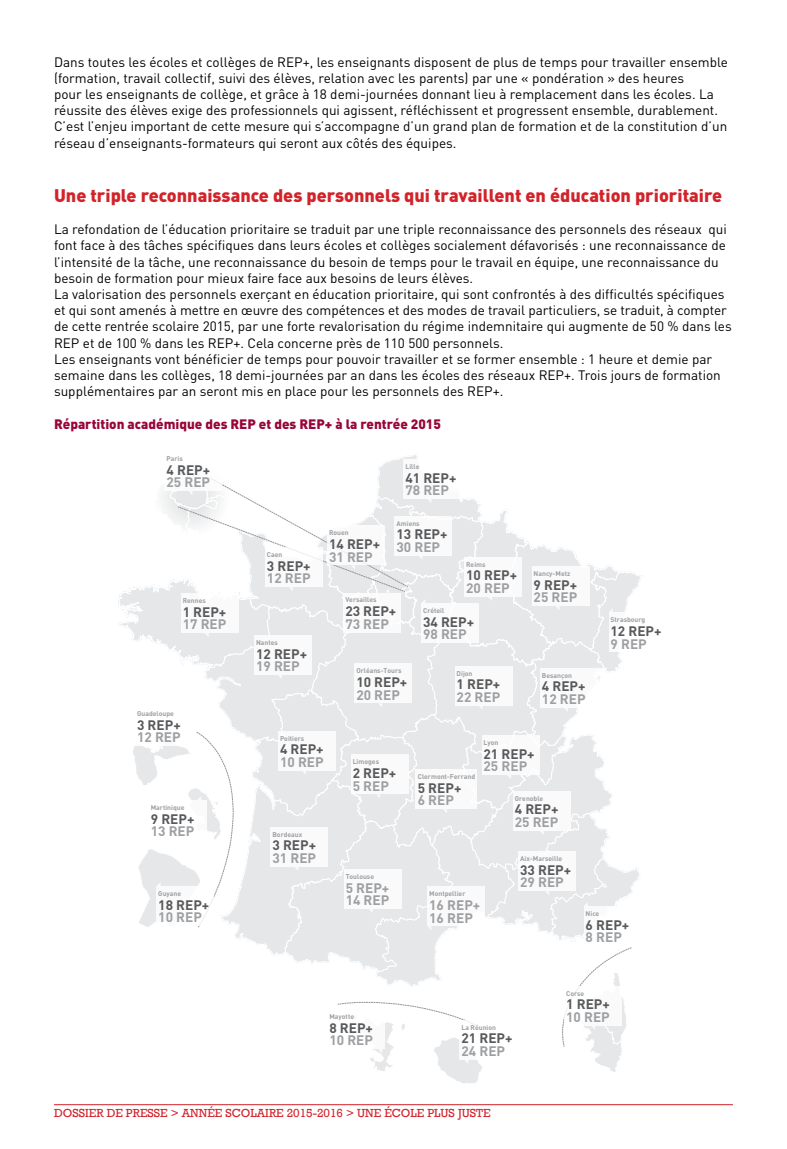
<style>
.page{position:relative;width:787px;height:1149px;background:#fff}
.page>*{position:absolute;margin:0;border:0;box-sizing:border-box;transform-origin:0 0}
.t1{font:900 18px "DIN";color:#d2232a}
.t2{font:700 13.65px/12.6px "DIN";color:#9d9fa2}
.t3{font:700 13.65px "DIN";color:#58595b}
.t4{font:13.5px/16.2px "DIN";color:#000}
.t5{font:900 13.5px "DIN";color:#980539}
.t6{font:12px "Rockwell";color:#d2232a}
.t7{font:700 6.75px "DIN";color:#9d9fa2}
</style>
<div class="page">
<hr style="left:54px;top:1103px;width:679px;height:1px;background:#d2232a">
<svg style="left:118px;top:453px;width:526px;height:630px"></svg>
<p class="t4" style="left:54px;top:53px;width:675px">Dans toutes les écoles et collèges de REP+, les enseignants disposent de plus de temps pour travailler ensemble (formation, travail collectif, suivi des élèves, relation avec les parents) par une « pondération » des heures<br>pour les enseignants de collège, et grâce à 18 demi-journées donnant lieu à remplacement dans les écoles. La réussite des élèves exige des professionnels qui agissent, réfléchissent et progressent ensemble, durablement.<br>C’est l’enjeu important de cette mesure qui s’accompagne d’un grand plan de formation et de la constitution d’un réseau d’enseignants-formateurs qui seront aux côtés des équipes.</p>
<h1 class="t1" style="left:54px;top:183px;width:669px">Une triple reconnaissance des personnels qui travaillent en éducation prioritaire</h1>
<p class="t4" style="left:54px;top:221px;width:679px">La refondation de l’éducation prioritaire se traduit par une triple reconnaissance des personnels des réseaux qui font face à des tâches spécifiques dans leurs écoles et collèges socialement défavorisés : une reconnaissance de l’intensité de la tâche, une reconnaissance du besoin de temps pour le travail en équipe, une reconnaissance du besoin de formation pour mieux faire face aux besoins de leurs élèves.<br>La valorisation des personnels exerçant en éducation prioritaire, qui sont confrontés à des difficultés spécifiques et qui sont amenés à mettre en œuvre des compétences et des modes de travail particuliers, se traduit, à compter de cette rentrée scolaire 2015, par une forte revalorisation du régime indemnitaire qui augmente de 50 % dans les REP et de 100 % dans les REP+. Cela concerne près de 110 500 personnels.<br>Les enseignants vont bénéficier de temps pour pouvoir travailler et se former ensemble : 1 heure et demie par semaine dans les collèges, 18 demi-journées par an dans les écoles des réseaux REP+. Trois jours de formation supplémentaires par an seront mis en place pour les personnels des REP+.</p>
<p class="t5" style="left:54px;top:414px;width:388px">Répartition académique des REP et des REP+ à la rentrée 2015</p>
<p class="t7" style="left:166px;top:454px;width:18px">Paris</p>
<p class="t3" style="left:166px;top:460px;width:45px">4 REP+</p>
<p class="t2" style="left:166px;top:475px;width:45px">25 REP</p>
<p class="t7" style="left:183px;top:596px;width:25px">Rennes</p>
<p class="t3" style="left:183px;top:602px;width:45px">1 REP+</p>
<p class="t2" style="left:183px;top:617px;width:45px">17 REP</p>
<p class="t7" style="left:267px;top:550px;width:17px">Caen</p>
<p class="t3" style="left:267px;top:556px;width:45px">3 REP+</p>
<p class="t2" style="left:267px;top:571px;width:45px">12 REP</p>
<p class="t7" style="left:256px;top:638px;width:23px">Nantes</p>
<p class="t3" style="left:256px;top:644px;width:53px">12 REP+</p>
<p class="t2" style="left:256px;top:659px;width:45px">19 REP</p>
<p class="t7" style="left:405px;top:462px;width:15px">Lille</p>
<p class="t3" style="left:405px;top:468px;width:52px">41 REP+</p>
<p class="t2" style="left:405px;top:483px;width:45px">78 REP</p>
<p class="t7" style="left:396px;top:518px;width:25px">Amiens</p>
<p class="t3" style="left:396px;top:525px;width:53px">13 REP+</p>
<p class="t2" style="left:396px;top:540px;width:45px">30 REP</p>
<p class="t7" style="left:329px;top:528px;width:21px">Rouen</p>
<p class="t3" style="left:329px;top:535px;width:53px">14 REP+</p>
<p class="t2" style="left:329px;top:549px;width:45px">31 REP</p>
<p class="t7" style="left:466px;top:559px;width:21px">Reims</p>
<p class="t3" style="left:466px;top:566px;width:53px">10 REP+</p>
<p class="t2" style="left:466px;top:581px;width:45px">20 REP</p>
<p class="t7" style="left:533px;top:569px;width:38px">Nancy-Metz</p>
<p class="t3" style="left:533px;top:575px;width:45px">9 REP+</p>
<p class="t2" style="left:533px;top:590px;width:45px">25 REP</p>
<p class="t7" style="left:345px;top:595px;width:33px">Versailles</p>
<p class="t3" style="left:345px;top:602px;width:53px">23 REP+</p>
<p class="t2" style="left:345px;top:616px;width:45px">73 REP</p>
<p class="t7" style="left:610px;top:615px;width:36px">Strasbourg</p>
<p class="t3" style="left:610px;top:621px;width:53px">12 REP+</p>
<p class="t2" style="left:610px;top:636px;width:38px">9 REP</p>
<p class="t7" style="left:423px;top:606px;width:23px">Créteil</p>
<p class="t3" style="left:423px;top:612px;width:53px">34 REP+</p>
<p class="t2" style="left:423px;top:627px;width:45px">98 REP</p>
<p class="t7" style="left:356px;top:666px;width:47px">Orléans-Tours</p>
<p class="t3" style="left:356px;top:673px;width:53px">10 REP+</p>
<p class="t2" style="left:356px;top:687px;width:45px">20 REP</p>
<p class="t7" style="left:456px;top:668px;width:17px">Dijon</p>
<p class="t3" style="left:456px;top:675px;width:45px">1 REP+</p>
<p class="t2" style="left:456px;top:689px;width:45px">22 REP</p>
<p class="t7" style="left:542px;top:670px;width:32px">Besançon</p>
<p class="t3" style="left:542px;top:677px;width:45px">4 REP+</p>
<p class="t2" style="left:542px;top:691px;width:45px">12 REP</p>
<p class="t7" style="left:137px;top:709px;width:38px">Guadeloupe</p>
<p class="t3" style="left:137px;top:715px;width:45px">3 REP+</p>
<p class="t2" style="left:137px;top:730px;width:45px">12 REP</p>
<p class="t7" style="left:280px;top:733px;width:26px">Poitiers</p>
<p class="t3" style="left:280px;top:740px;width:45px">4 REP+</p>
<p class="t2" style="left:280px;top:754px;width:45px">10 REP</p>
<p class="t7" style="left:151px;top:803px;width:35px">Martinique</p>
<p class="t3" style="left:151px;top:809px;width:45px">9 REP+</p>
<p class="t2" style="left:151px;top:824px;width:45px">13 REP</p>
<p class="t7" style="left:158px;top:888px;width:24px">Guyane</p>
<p class="t3" style="left:158px;top:895px;width:53px">18 REP+</p>
<p class="t2" style="left:158px;top:910px;width:45px">10 REP</p>
<p class="t7" style="left:272px;top:829px;width:31px">Bordeaux</p>
<p class="t3" style="left:272px;top:836px;width:45px">3 REP+</p>
<p class="t2" style="left:272px;top:850px;width:45px">31 REP</p>
<p class="t7" style="left:353px;top:757px;width:28px">Limoges</p>
<p class="t3" style="left:353px;top:763px;width:45px">2 REP+</p>
<p class="t2" style="left:353px;top:778px;width:38px">5 REP</p>
<p class="t7" style="left:346px;top:871px;width:30px">Toulouse</p>
<p class="t2" style="left:346px;top:880px;width:45px">5 REP+<br>14 REP</p>
<p class="t7" style="left:329px;top:1011px;width:26px">Mayotte</p>
<p class="t3" style="left:329px;top:1018px;width:45px">8 REP+</p>
<p class="t2" style="left:329px;top:1033px;width:45px">10 REP</p>
<p class="t7" style="left:418px;top:772px;width:59px">Clermont-Ferrand</p>
<p class="t3" style="left:418px;top:778px;width:45px">5 REP+</p>
<p class="t2" style="left:418px;top:793px;width:38px">6 REP</p>
<p class="t7" style="left:483px;top:738px;width:16px">Lyon</p>
<p class="t3" style="left:483px;top:744px;width:53px">21 REP+</p>
<p class="t2" style="left:483px;top:759px;width:45px">25 REP</p>
<p class="t7" style="left:515px;top:793px;width:30px">Grenoble</p>
<p class="t3" style="left:515px;top:800px;width:45px">4 REP+</p>
<p class="t2" style="left:515px;top:815px;width:45px">25 REP</p>
<p class="t7" style="left:520px;top:854px;width:44px">Aix-Marseille</p>
<p class="t3" style="left:520px;top:860px;width:53px">33 REP+</p>
<p class="t2" style="left:520px;top:875px;width:45px">29 REP</p>
<p class="t7" style="left:429px;top:889px;width:38px">Montpellier</p>
<p class="t2" style="left:429px;top:897px;width:53px">16 REP+<br>16 REP</p>
<p class="t7" style="left:585px;top:908px;width:15px">Nice</p>
<p class="t3" style="left:585px;top:915px;width:45px">6 REP+</p>
<p class="t2" style="left:585px;top:930px;width:38px">8 REP</p>
<p class="t7" style="left:461px;top:1022px;width:36px">La Réunion</p>
<p class="t3" style="left:461px;top:1029px;width:53px">21 REP+</p>
<p class="t2" style="left:461px;top:1043px;width:45px">24 REP</p>
<p class="t7" style="left:566px;top:988px;width:20px">Corse</p>
<p class="t3" style="left:566px;top:995px;width:45px">1 REP+</p>
<p class="t2" style="left:566px;top:1009px;width:45px">10 REP</p>
<p class="t6" style="left:54px;top:1105px;width:87px">DOSSIER DE PRESSE</p>
<p class="t6" style="left:171px;top:1105px;width:321px">&gt; ANNÉE SCOLAIRE 2015-2016 &gt; UNE ÉCOLE PLUS JUSTE</p>
</div>
